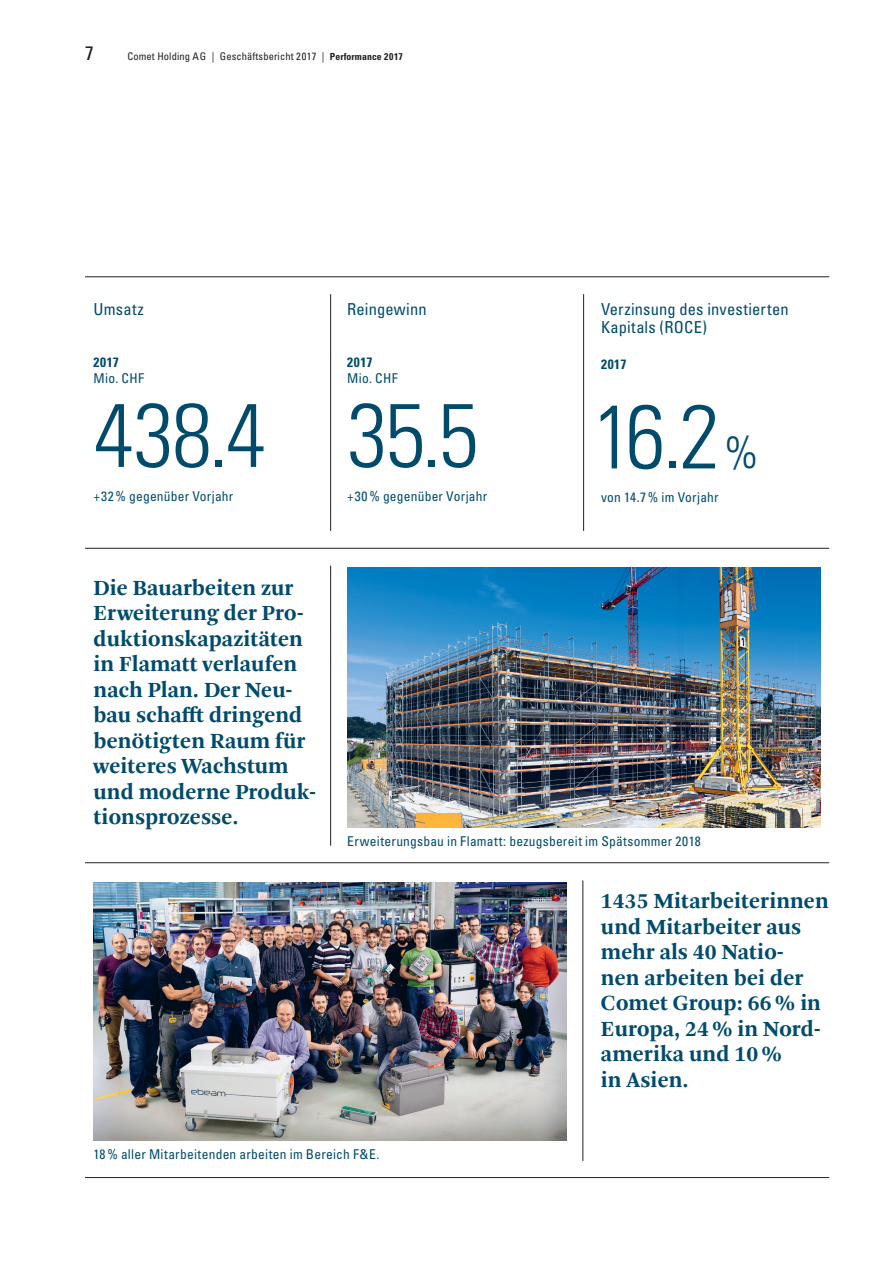
<style>
.page{position:relative;width:893px;height:1263px;background:#fff}
.page>*{position:absolute;margin:0;border:0;box-sizing:border-box;transform-origin:0 0}
.t1{font:300 condensed 90px "Univers LT Std";letter-spacing:-.02em;color:#004b6c}
.t2{font:700 22.5px/25.5px "Arnhem Pro";letter-spacing:.005em;color:#004b6c}
.t3{font:condensed 19.5px "Univers LT Std";color:#231f20}
.t4{font:condensed 16.5px/18px "Univers LT Std";letter-spacing:.01em;color:#004b6c}
.t5{font:condensed 13.5px "Univers LT Std";letter-spacing:.015em;color:#004b6c}
.t6{font:700 condensed 13.5px "Univers LT Std";letter-spacing:.045em;color:#004b6c}
.t7{font:condensed 10.5px "Univers LT Std";letter-spacing:.01em;color:#231f20}
.s1{font-weight:700;font-size:9.75px}
.s2{font-size:45px}
</style>
<div class="page">
<hr style="left:85px;top:276px;width:744px;height:1px;background:#231f20">
<hr style="left:85px;top:548px;width:744px;height:1px;background:#231f20">
<hr style="left:85px;top:1177px;width:744px;height:1px;background:#231f20">
<hr style="left:85px;top:862px;width:744px;height:1px;background:#231f20">
<hr style="left:330px;top:294px;width:1px;height:237px;background:#231f20">
<hr style="left:582px;top:880px;width:1px;height:281px;background:#231f20">
<hr style="left:583px;top:294px;width:1px;height:237px;background:#231f20">
<hr style="left:330px;top:566px;width:1px;height:280px;background:#231f20">
<img style="left:347px;top:568px;width:474px;height:259px">
<img style="left:94px;top:882px;width:473px;height:258px">
<p class="t3" style="left:85px;top:40px;width:10px">7</p>
<p class="t7" style="left:128px;top:49px;width:277px">Comet Holding AG | Geschäftsbericht 2017 | <span class="s1">Performance 2017</span></p>
<p class="t4" style="left:94px;top:300px;width:52px">Umsatz</p>
<p class="t6" style="left:94px;top:354px;width:27px">2017</p>
<p class="t5" style="left:94px;top:370px;width:52px">Mio. CHF</p>
<h1 class="t1" style="left:94px;top:381px;width:174px">438.4</h1>
<p class="t5" style="left:94px;top:487px;width:141px">+32% gegenüber Vorjahr</p>
<p class="t2" style="left:94px;top:575px;width:224px">Die Bauarbeiten zur<br>Erweiterung der Pro&shy;duktionskapazitäten in Flamatt verlaufen nach Plan. Der Neu&shy;bau schafft dringend benötigten Raum für weiteres Wachstum und moderne Produk&shy;tionsprozesse.</p>
<p class="t4" style="left:347px;top:300px;width:81px">Reingewinn</p>
<p class="t6" style="left:347px;top:354px;width:27px">2017</p>
<p class="t5" style="left:347px;top:370px;width:52px">Mio. CHF</p>
<h1 class="t1" style="left:347px;top:381px;width:133px">35.5</h1>
<p class="t5" style="left:347px;top:487px;width:141px">+30% gegenüber Vorjahr</p>
<p class="t4" style="left:601px;top:300px;width:189px">Verzinsung des investierten<br>Kapitals (ROCE)</p>
<p class="t6" style="left:601px;top:356px;width:27px">2017</p>
<h1 class="t1" style="left:593px;top:383px;width:168px">16.2<span class="s2">%</span></h1>
<p class="t5" style="left:601px;top:489px;width:119px">von 14.7% im Vorjahr</p>
<p class="t5" style="left:347px;top:832px;width:355px">Erweiterungsbau in Flamatt: bezugsbereit im Spätsommer 2018</p>
<p class="t5" style="left:94px;top:1145px;width:288px">18% aller Mitarbeitenden arbeiten im Bereich F&amp;E.</p>
<p class="t2" style="left:601px;top:888px;width:229px">1435 Mitarbeiterinnen und Mitarbeiter aus mehr als 40 Natio-<br>nen arbeiten bei der<br>Comet Group: 66% in<br>Europa, 24% in Nord&shy;amerika und 10%<br>in Asien.</p>
</div>
